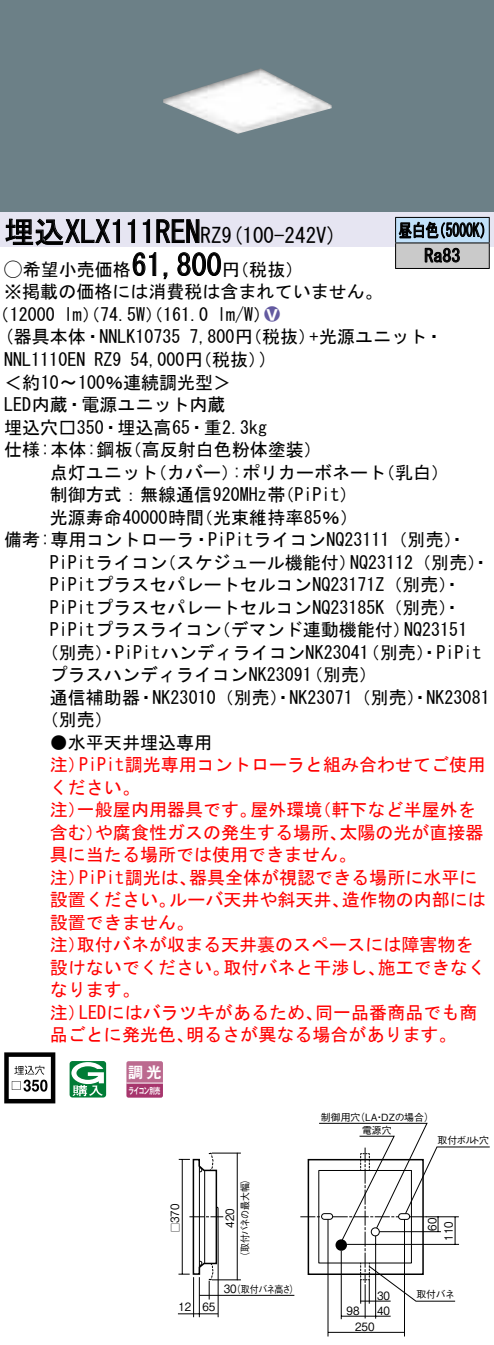
<style>
.page{position:relative;width:494px;height:1345px;background:#fff}
.page>*{position:absolute;margin:0;border:0;box-sizing:border-box;transform-origin:0 0}
.t1{font:30px "MS Gothic";color:#000}
.t2{font:21px "MS Gothic";color:#000}
.t3{font:18px/22.5px "MS Gothic";color:#000}
.t4{font:18px/22.5px "MS Gothic";color:#f00}
.t5{font:18px/25.5px "MS Gothic";color:#000;scale:.75 1}
.t6{font:18px "Ford Classification 1";color:#635aa0}
.t7{font:15px "Gothic MB101 Pro De Bold 90 pv RKSJ H";color:#fff}
.t8{font:11.4px/16.5px "Gothic BBB Pro Medium 90 pv RKSJ H";color:#000;scale:.9 1}
.t9{font:9.9px "Gothic BBB Pro Medium 90 pv RKSJ H";letter-spacing:-.025em;color:#000}
.t10{font:9.9px "Gothic BBB Pro Medium 90 pv RKSJ H";letter-spacing:-.025em;color:#000;scale:.9 1}
.t11{font:8.7px "Gothic MB101 Pro De Bold 90 pv RKSJ H";letter-spacing:-.05em;color:#fff;scale:.65 1}
.s1{font-size:21px}
.s2{font-family:"Ford Classification 1"}
.s3{color:#fff}
</style>
<div class="page">
<div style="left:0;top:0;width:493px;height:213px;background:#6c8087"></div>
<img style="left:163px;top:68px;width:168px;height:66px">
<div style="left:0;top:213px;width:493px;height:34px;background:#e6e5f2"></div>
<svg style="left:5px;top:218px;width:115px;height:28px"></svg>
<svg style="left:127px;top:219px;width:8px;height:24px"></svg>
<svg style="left:142px;top:219px;width:8px;height:24px"></svg>
<svg style="left:156px;top:219px;width:44px;height:24px"></svg>
<svg style="left:132px;top:252px;width:24px;height:24px"></svg>
<svg style="left:163px;top:272px;width:5px;height:7px"></svg>
<svg style="left:177px;top:252px;width:44px;height:24px"></svg>
<svg style="left:4px;top:1052px;width:51px;height:51px"></svg>
<svg style="left:40px;top:1079px;width:7px;height:12px"></svg>
<svg style="left:69px;top:1061px;width:37px;height:36px"></svg>
<svg style="left:126px;top:1061px;width:37px;height:36px"></svg>
<hr style="left:126px;top:1082px;width:37px;height:1px;background:#fff">
<hr style="left:395px;top:217px;width:94px;height:1px;background:#000">
<hr style="left:395px;top:268px;width:94px;height:1px;background:#000">
<svg style="left:395px;top:218px;width:94px;height:50px;background:#97a2ab"></svg>
<hr style="left:340px;top:1250px;width:1px;height:69px;background:#000">
<hr style="left:327px;top:1219px;width:1px;height:117px;background:#000">
<hr style="left:403px;top:1219px;width:1px;height:117px;background:#000">
<hr style="left:375px;top:1235px;width:1px;height:83px;background:#000">
<hr style="left:341px;top:1315px;width:49px;height:1px;background:#000">
<hr style="left:328px;top:1331px;width:76px;height:1px;background:#000">
<hr style="left:364px;top:1284px;width:1px;height:34px;background:#000">
<svg style="left:300px;top:1122px;width:189px;height:181px"></svg>
<div style="left:318px;top:1169px;width:93px;height:94px;border:1px solid #000"></div>
<hr style="left:199px;top:1294px;width:95px;height:1px;background:#000">
<svg style="left:178px;top:1152px;width:63px;height:165px"></svg>
<h1 class="t1" style="left:4px;top:217px;width:218px">埋込XLX111REN<span class="s1">RZ</span></h1>
<p class="t2" style="left:221px;top:225px;width:117px">(9 100-242 (V</p>
<h1 class="t1" style="left:131px;top:250px;width:91px">61,800</h1>
<p class="t3" style="left:4px;top:258px;width:379px"><span class="s2">A</span>希望小売価格<br>※掲載の価格には消費税は含まれていません。</p>
<p class="t6" style="left:264px;top:305px;width:17px">2<span class="s3">8</span></p>
<p class="t3" style="left:222px;top:258px;width:82px">（円税抜(</p>
<p class="t3" style="left:217px;top:303px;width:55px">l m (W/</p>
<p class="t3" style="left:-8px;top:303px;width:64px">（12000</p>
<p class="t3" style="left:64px;top:303px;width:145px">lm）（74.5 ）（W 161.0</p>
<p class="t5" style="left:424px;top:217px;width:49px;text-indent:-26px">昼白色<br>Ra83</p>
<p class="t5" style="left:432px;top:217px;width:82px">（5000 (K</p>
<p class="t3" style="left:4px;top:326px;width:178px">(器具本体・NNLK10735</p>
<p class="t3" style="left:189px;top:326px;width:128px">7,800 （円税抜）</p>
<p class="t3" style="left:309px;top:326px;width:135px">+光源ユニット・</p>
<p class="t3" style="left:130px;top:348px;width:137px">54,000 （円税抜(</p>
<p class="t3" style="left:259px;top:348px;width:10px">(</p>
<p class="t3" style="left:4px;top:348px;width:82px">NNL1110EN</p>
<p class="t3" style="left:4px;top:371px;width:228px">＜約10〜100％連続調光型&lt;</p>
<p class="t3" style="left:4px;top:393px;width:223px">LED内蔵・電源ユニット内蔵</p>
<p class="t3" style="left:4px;top:416px;width:264px">埋込穴□350・埋込高65・重2.3kg</p>
<p class="t3" style="left:123px;top:438px;width:200px">（高反射白色粉体塗装(</p>
<p class="t3" style="left:94px;top:348px;width:28px">RZ9</p>
<p class="t3" style="left:4px;top:438px;width:130px">仕様:本体:鋼板</p>
<p class="t3" style="left:149px;top:461px;width:91px">（カバー）</p>
<p class="t3" style="left:50px;top:461px;width:109px">点灯ユニット</p>
<p class="t3" style="left:232px;top:461px;width:155px">:ポリカーボネート</p>
<p class="t3" style="left:377px;top:461px;width:73px">（乳白(</p>
<p class="t3" style="left:195px;top:483px;width:164px;text-indent:-145px">制御方式：無線通信920MHz帯<br>（光束維持率85％(</p>
<p class="t3" style="left:276px;top:483px;width:82px">（PiPit(</p>
<p class="t3" style="left:50px;top:506px;width:156px">光源寿命40000時間</p>
<p class="t3" style="left:4px;top:528px;width:463px">備考:専用コントローラ・PiPitライコンNQ23111（別売・(</p>
<p class="t3" style="left:350px;top:551px;width:141px">NQ23112（別売・(</p>
<p class="t3" style="left:158px;top:551px;width:199px">（スケジュール機能付）</p>
<p class="t3" style="left:50px;top:551px;width:119px">PiPitライコン</p>
<p class="t3" style="left:50px;top:573px;width:412px">PiPitプラスセパレートセルコンNQ23171 （Z 別売・(</p>
<p class="t3" style="left:50px;top:596px;width:412px">PiPitプラスセパレートセルコンNQ23185 （K 別売・(</p>
<p class="t3" style="left:404px;top:618px;width:64px">NQ23151</p>
<p class="t3" style="left:50px;top:618px;width:173px">PiPitプラスライコン</p>
<p class="t3" style="left:212px;top:618px;width:199px">（デマンド連動機能付）</p>
<p class="t3" style="left:305px;top:641px;width:73px;text-indent:-264px">（別売）・PiPitハンディライコンNK23041（別売(</p>
<p class="t3" style="left:50px;top:663px;width:263px">プラスハンディライコンNK23091</p>
<p class="t3" style="left:361px;top:641px;width:121px">（別売）・PiPit</p>
<p class="t3" style="left:41px;top:686px;width:100px;text-indent:9px">通信補助器（別売(</p>
<p class="t3" style="left:50px;top:731px;width:163px">●水平天井埋込専用</p>
<p class="t4" style="left:79px;top:753px;width:407px">PiPit調光専用コントローラと組み合わせてご使用</p>
<p class="t3" style="left:152px;top:686px;width:141px">NK23010（別売）・</p>
<p class="t3" style="left:289px;top:686px;width:141px">NK23071（別売）・</p>
<p class="t3" style="left:426px;top:686px;width:64px">NK23081</p>
<p class="t3" style="left:137px;top:686px;width:19px">・</p>
<p class="t4" style="left:50px;top:753px;width:91px">注）<br>ください。</p>
<p class="t4" style="left:77px;top:798px;width:181px">一般屋内用器具です。</p>
<p class="t4" style="left:250px;top:798px;width:73px">屋外環境</p>
<p class="t4" style="left:313px;top:798px;width:163px">（軒下など半屋外を</p>
<p class="t4" style="left:50px;top:798px;width:37px">注）</p>
<p class="t4" style="left:95px;top:821px;width:253px">や腐食性ガスの発生する場所、</p>
<p class="t4" style="left:339px;top:821px;width:146px">太陽の光が直接器</p>
<p class="t4" style="left:50px;top:821px;width:55px">含む）</p>
<p class="t4" style="left:50px;top:843px;width:307px">具に当たる場所では使用できません。</p>
<p class="t4" style="left:189px;top:866px;width:289px">器具全体が視認できる場所に水平に</p>
<p class="t4" style="left:50px;top:866px;width:37px">注）</p>
<p class="t4" style="left:79px;top:866px;width:119px">PiPit調光は、</p>
<p class="t4" style="left:169px;top:888px;width:181px">ルーバ天井や斜天井、</p>
<p class="t4" style="left:341px;top:888px;width:146px">造作物の内部には</p>
<p class="t4" style="left:50px;top:888px;width:127px">設置ください。</p>
<p class="t4" style="left:50px;top:911px;width:145px">設置できません。</p>
<p class="t4" style="left:77px;top:933px;width:397px">取付バネが収まる天井裏のスペースには障害物を</p>
<p class="t4" style="left:50px;top:933px;width:37px">注）</p>
<p class="t4" style="left:223px;top:956px;width:163px">取付バネと干渉し、</p>
<p class="t4" style="left:377px;top:956px;width:110px">施工できなく</p>
<p class="t4" style="left:50px;top:956px;width:181px">設けないでください。なります。</p>
<p class="t4" style="left:79px;top:1001px;width:245px">LEDにはバラツキがあるため、</p>
<p class="t4" style="left:315px;top:1001px;width:163px">同一品番商品でも商</p>
<p class="t4" style="left:50px;top:1001px;width:37px">注）</p>
<p class="t4" style="left:50px;top:1023px;width:145px">品ごとに発光色、</p>
<p class="t4" style="left:186px;top:1023px;width:272px">明るさが異なる場合があります。</p>
<p class="t7" style="left:128px;top:1059px;width:35px">調光</p>
<p class="t11" style="left:128px;top:1082px;width:51px">ライコン別売</p>
<p class="t8" style="left:165px;top:1223px;width:23px;rotate:-90deg">370</p>
<p class="t10" style="left:167px;top:1231px;width:11px;rotate:-90deg">□</p>
<p class="t8" style="left:178px;top:1297px;width:16px">12</p>
<p class="t8" style="left:202px;top:1297px;width:16px">65</p>
<p class="t10" style="left:237px;top:1261px;width:98px;rotate:-90deg">（取付バネの最大幅(</p>
<p class="t10" style="left:232px;top:1281px;width:75px">（取付バネ高さ(</p>
<p class="t8" style="left:220px;top:1227px;width:23px;rotate:-90deg">420</p>
<p class="t8" style="left:223px;top:1278px;width:16px">30</p>
<p class="t9" style="left:355px;top:1108px;width:80px">（LA DZの場合(</p>
<p class="t9" style="left:320px;top:1108px;width:41px">制御用穴</p>
<p class="t9" style="left:374px;top:1108px;width:11px">・</p>
<p class="t9" style="left:361px;top:1122px;width:31px">電源穴</p>
<p class="t9" style="left:437px;top:1132px;width:53px">取付ボルト穴</p>
<p class="t8" style="left:346px;top:1300px;width:16px">98</p>
<p class="t8" style="left:376px;top:1285px;width:16px">30</p>
<p class="t8" style="left:376px;top:1300px;width:16px">40</p>
<p class="t8" style="left:355px;top:1316px;width:23px">250</p>
<p class="t8" style="left:422px;top:1240px;width:27px;text-indent:10px;rotate:-90deg">60<br>110</p>
<p class="t9" style="left:416px;top:1286px;width:40px">取付バネ</p>
</div>
